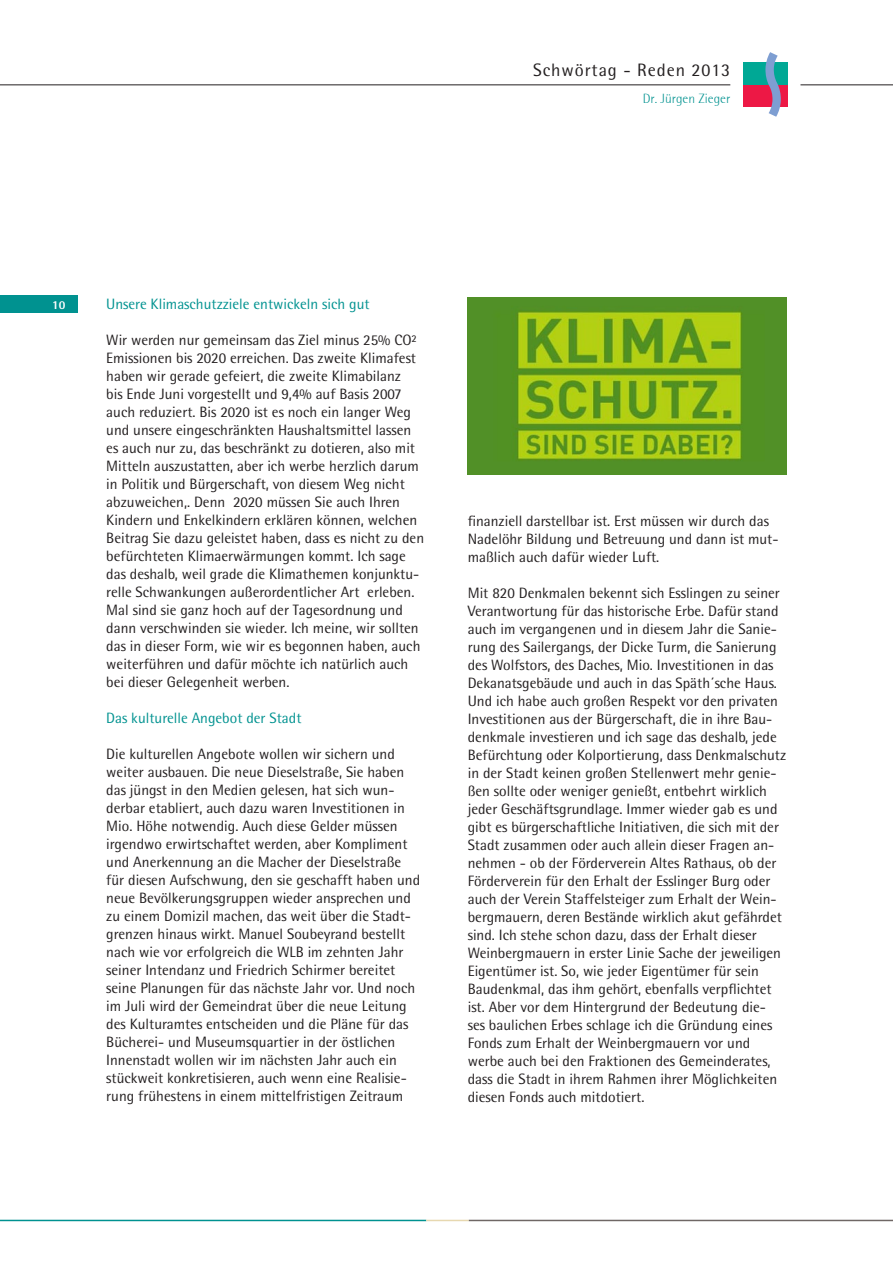
<style>
.page{position:relative;width:893px;height:1263px;background:#fff}
.page>*{position:absolute;margin:0;border:0;box-sizing:border-box;transform-origin:0 0}
.t1{font:18px "Agfa Rotis Semisans";letter-spacing:.05em;color:#231f20}
.t2{font:15px/18px "Agfa Rotis Semisans";color:#231f20}
.t3{font:15px "Agfa Rotis Semisans";color:#009290}
.t4{font:300 13.5px "Rotis Semi Sans";color:#009290}
.t5{font:800 12px "Agfa Rotis Semisans";color:#fff}
</style>
<div class="page">
<div style="left:0;top:296px;width:78px;height:17px;background:#009290"></div>
<div style="left:743px;top:85px;width:44px;height:22px;background:#ed1845"></div>
<div style="left:743px;top:63px;width:44px;height:22px;background:#00a895"></div>
<svg style="left:765px;top:52px;width:16px;height:65px"></svg>
<hr style="left:0;top:1220px;width:426px;height:1px;background:#009290">
<hr style="left:426px;top:1220px;width:43px;height:1px;background:#e7d8b0">
<hr style="left:469px;top:1220px;width:424px;height:1px;background:#6f6765">
<hr style="left:0;top:85px;width:730px;height:1px;background:#231f20">
<hr style="left:800px;top:85px;width:93px;height:1px;background:#231f20">
<img style="left:468px;top:298px;width:319px;height:176px">
<p class="t1" style="left:533px;top:59px;width:199px">Schwörtag - Reden 2013</p>
<p class="t4" style="left:643px;top:91px;width:89px">Dr. Jürgen Zieger</p>
<p class="t5" style="left:52px;top:297px;width:15px">10</p>
<p class="t3" style="left:106px;top:295px;width:265px">Unsere Klimaschutzziele entwickeln sich gut</p>
<p class="t2" style="left:106px;top:331px;width:319px">Wir werden nur gemeinsam das Ziel minus 25% CO²<br>Emissionen bis 2020 erreichen. Das zweite Klimafest haben wir gerade gefeiert, die zweite Klimabilanz<br>bis Ende Juni vorgestellt und 9,4% auf Basis 2007 auch reduziert. Bis 2020 ist es noch ein langer Weg und unsere eingeschränkten Haushaltsmittel lassen es auch nur zu, das beschränkt zu dotieren, also mit Mitteln auszustatten, aber ich werbe herzlich darum in Politik und Bürgerschaft, von diesem Weg nicht abzuweichen,. Denn 2020 müssen Sie auch Ihren Kindern und Enkelkindern erklären können, welchen Beitrag Sie dazu geleistet haben, dass es nicht zu den befürchteten Klimaerwärmungen kommt. Ich sage das deshalb, weil grade die KIimathemen konjunktu&shy;relle Schwankungen außerordentlicher Art erleben.<br>Mal sind sie ganz hoch auf der Tagesordnung und dann verschwinden sie wieder. Ich meine, wir sollten das in dieser Form, wie wir es begonnen haben, auch weiterführen und dafür möchte ich natürlich auch bei dieser Gelegenheit werben.</p>
<p class="t3" style="left:106px;top:709px;width:197px">Das kulturelle Angebot der Stadt</p>
<p class="t2" style="left:106px;top:745px;width:315px">Die kulturellen Angebote wollen wir sichern und weiter ausbauen. Die neue Dieselstraße, Sie haben das jüngst in den Medien gelesen, hat sich wun&shy;derbar etabliert, auch dazu waren Investitionen in Mio. Höhe notwendig. Auch diese Gelder müssen irgendwo erwirtschaftet werden, aber Kompliment und Anerkennung an die Macher der Dieselstraße für diesen Aufschwung, den sie geschafft haben und neue Bevölkerungsgruppen wieder ansprechen und zu einem Domizil machen, das weit über die Stadt&shy;grenzen hinaus wirkt. Manuel Soubeyrand bestellt nach wie vor erfolgreich die WLB im zehnten Jahr seiner Intendanz und Friedrich Schirmer bereitet seine Planungen für das nächste Jahr vor. Und noch im Juli wird der Gemeindrat über die neue Leitung des Kulturamtes entscheiden und die Pläne für das Bücherei- und Museumsquartier in der östlichen Innenstadt wollen wir im nächsten Jahr auch ein stückweit konkretisieren, auch wenn eine Realisie&shy;rung frühestens in einem mittelfristigen Zeitraum</p>
<p class="t2" style="left:468px;top:512px;width:312px">finanziell darstellbar ist. Erst müssen wir durch das<br>Nadelöhr Bildung und Betreuung und dann ist mut&shy;maßlich auch dafür wieder Luft.</p>
<p class="t2" style="left:468px;top:584px;width:320px">Mit 820 Denkmalen bekennt sich Esslingen zu seiner Verantwortung für das historische Erbe. Dafür stand auch im vergangenen und in diesem Jahr die Sanie&shy;rung des Sailergangs, der Dicke Turm, die Sanierung des Wolfstors, des Daches, Mio. Investitionen in das Dekanatsgebäude und auch in das Späth´sche Haus.<br>Und ich habe auch großen Respekt vor den privaten Investitionen aus der Bürgerschaft, die in ihre Bau&shy;denkmale investieren und ich sage das deshalb, jede Befürchtung oder Kolportierung, dass Denkmalschutz in der Stadt keinen großen Stellenwert mehr genie&shy;ßen sollte oder weniger genießt, entbehrt wirklich jeder Geschäftsgrundlage. Immer wieder gab es und gibt es bürgerschaftliche Initiativen, die sich mit der Stadt zusammen oder auch allein dieser Fragen an&shy;nehmen - ob der Förderverein Altes Rathaus, ob der Förderverein für den Erhalt der Esslinger Burg oder auch der Verein Staffelsteiger zum Erhalt der Wein&shy;bergmauern, deren Bestände wirklich akut gefährdet sind. Ich stehe schon dazu, dass der Erhalt dieser Weinbergmauern in erster Linie Sache der jeweiligen Eigentümer ist. So, wie jeder Eigentümer für sein Baudenkmal, das ihm gehört, ebenfalls verpflichtet ist. Aber vor dem Hintergrund der Bedeutung die&shy;ses baulichen Erbes schlage ich die Gründung eines Fonds zum Erhalt der Weinbergmauern vor und werbe auch bei den Fraktionen des Gemeinderates, dass die Stadt in ihrem Rahmen ihrer Möglichkeiten diesen Fonds auch mitdotiert.</p>
</div>
